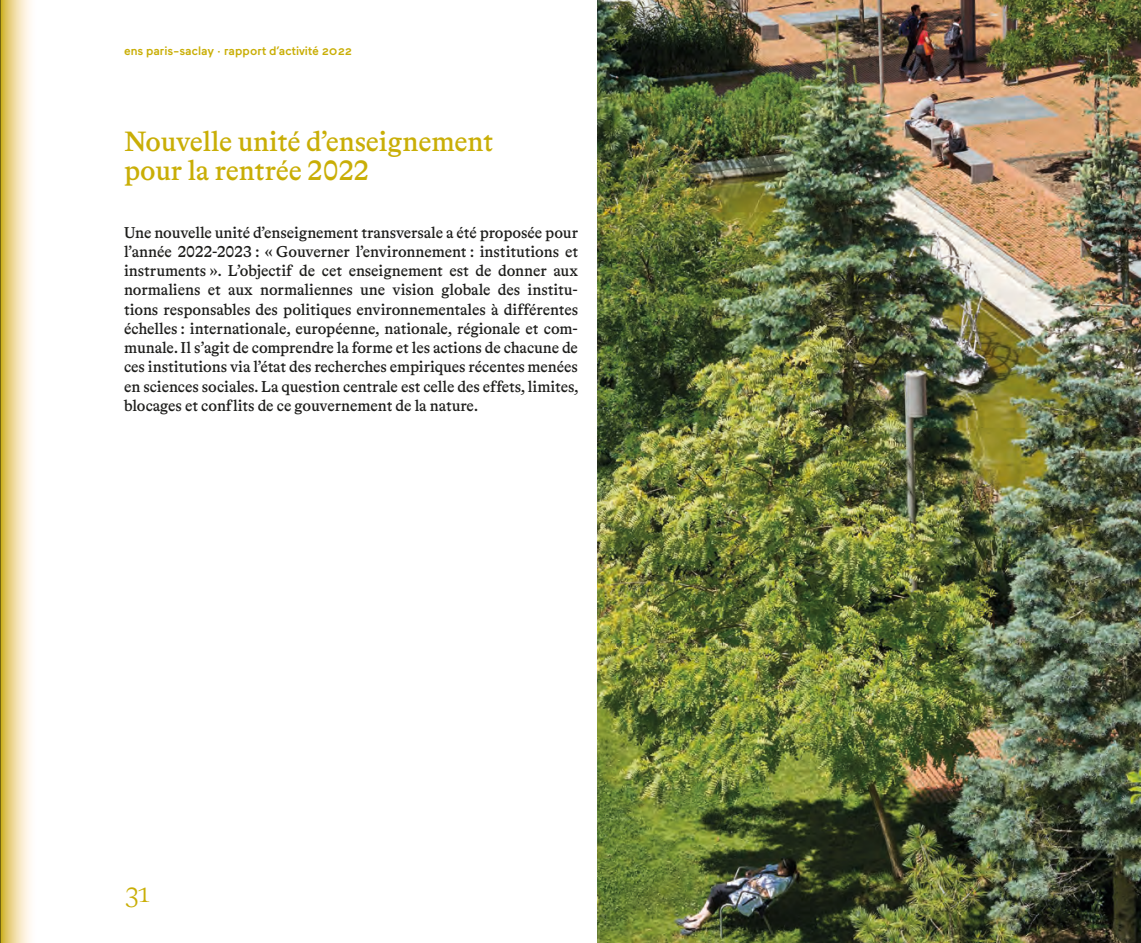
<style>
.page{position:relative;width:1141px;height:943px;background:#fff}
.page>*{position:absolute;margin:0;border:0;box-sizing:border-box;transform-origin:0 0}
.t1{font:500 28px/28.9px "Bradford LL";color:#c9ae06}
.t2{font:300 28px "Bradford LL";color:#c9ae06}
.t3{font:500 15.75px/19.2px "Bradford LL";color:#1d1d1b;text-align:justify}
.t4{font:500 12.25px "Maax Ens C";color:#c9ae06}
</style>
<div class="page">
<svg style="left:1px;top:0;width:30px;height:943px;background:#eedca2"></svg>
<img style="left:598px;top:0;width:543px;height:943px">
<hr style="left:0;top:0;width:1px;height:943px;background:#1d1d1b">
<p class="t4" style="left:124px;top:44px;width:230px">ens paris-saclay · rapport d’activité 2022</p>
<h1 class="t1" style="left:124px;top:126px;width:371px">Nouvelle unité d’enseignement pour la rentrée 2022</h1>
<p class="t3" style="left:124px;top:222px;width:456px">Une nouvelle unité d’enseignement transversale a été proposée pour l’année 2022-2023 : « Gouverner l’environnement : institutions et instruments ». L’objectif de cet enseignement est de donner aux normaliens et aux normaliennes une vision globale des institu&shy;tions responsables des politiques environnementales à différentes échelles : internationale, européenne, nationale, régionale et com&shy;munale. Il s’agit de comprendre la forme et les actions de chacune de ces institutions via l’état des recherches empiriques récentes menées en sciences sociales. La question centrale est celle des effets, limites, blocages et conflits de ce gouvernement de la nature.</p>
<h1 class="t2" style="left:124px;top:874px;width:27px">31</h1>
</div>
